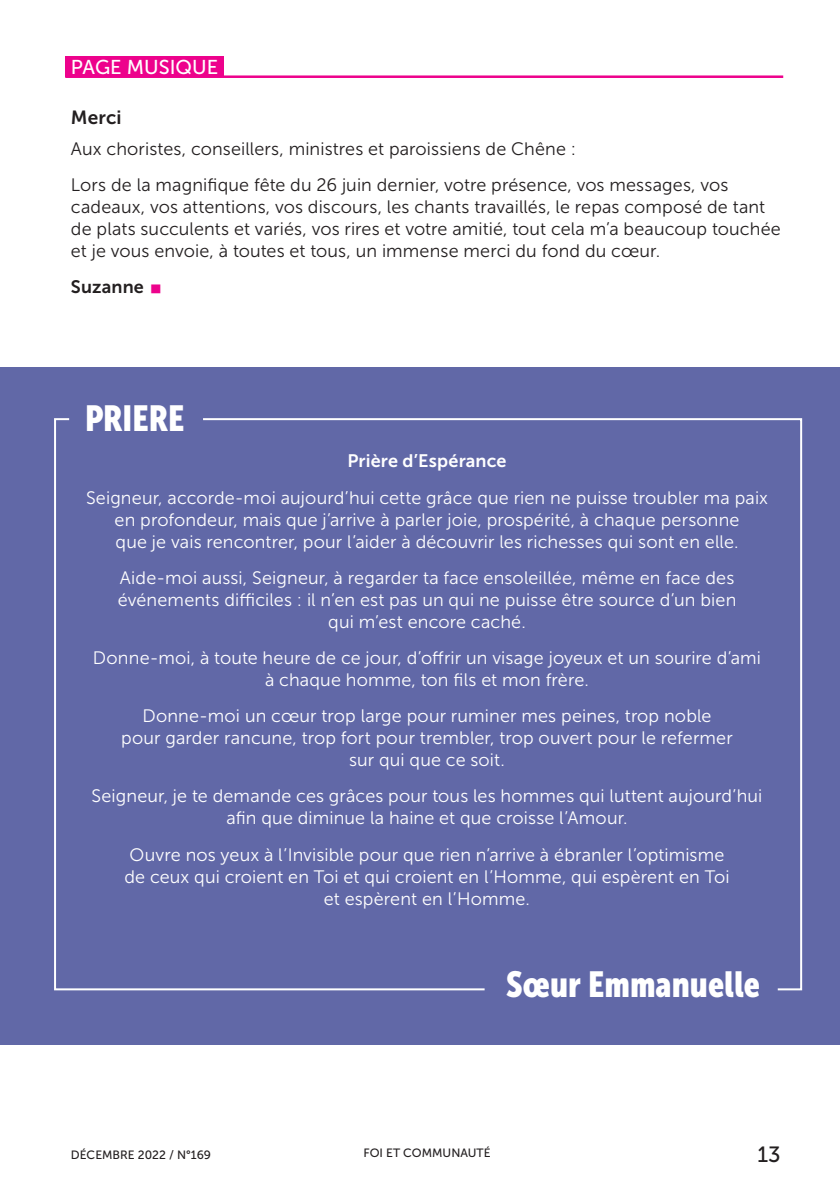
<style>
.page{position:relative;width:840px;height:1191px;background:#fff}
.page>*{position:absolute;margin:0;border:0;box-sizing:border-box;transform-origin:0 0}
.t1{font:40px "Trebuchet MS";color:#ed028c}
.t2{font:36px "Museo Sans Cond 900";color:#fff}
.t3{font:22px "Museo Sans 500";color:#231f20}
.t4{font:20px "Museo Sans 500";color:#fff}
.t5{font:19px "Museo Sans 700";letter-spacing:.005em;color:#231f20}
.t6{font:18px/22px "Museo Sans 300";letter-spacing:.01em;color:#fff;text-align:center}
.t7{font:18px/22px "Museo Sans 300";letter-spacing:.005em;color:#231f20}
.t8{font:18px "Museo Sans 700";letter-spacing:.01em;color:#fff}
.t9{font:18px "Museo Sans 700";letter-spacing:.01em;color:#231f20}
.t10{font:12px "Museo Sans 500";color:#231f20}
</style>
<div class="page">
<div style="left:0;top:367px;width:839px;height:677px;background:#6168a7"></div>
<div style="left:65px;top:57px;width:159px;height:20px;background:#ed028c"></div>
<hr style="left:65px;top:75px;width:717px;height:3px;background:#ed028c">
<svg style="left:54px;top:418px;width:147px;height:573px"></svg>
<svg style="left:201px;top:418px;width:601px;height:573px"></svg>
<p class="t4" style="left:71px;top:56px;width:149px">PAGE MUSIQUE</p>
<p class="t5" style="left:71px;top:107px;width:52px">Merci</p>
<p class="t7" style="left:71px;top:131px;width:658px;line-height:36.2px">Aux choristes, conseillers, ministres et paroissiens de Chêne :<br>Lors de la magnifique fête du 26 juin dernier, votre présence, vos messages, vos</p>
<p class="t7" style="left:71px;top:196px;width:711px">cadeaux, vos attentions, vos discours, les chants travaillés, le repas composé de tant de plats succulents et variés, vos rires et votre amitié, tout cela m’a beaucoup touchée et je vous envoie, à toutes et tous, un immense merci du fond du cœur.</p>
<p class="t9" style="left:71px;top:277px;width:74px">Suzanne</p>
<h1 class="t1" style="left:149px;top:264px;width:16px">▪</h1>
<h2 class="t2" style="left:85px;top:398px;width:100px">PRIERE</h2>
<p class="t8" style="left:347px;top:451px;width:160px">Prière d’Espérance</p>
<p class="t6" style="left:86px;top:486px;width:683px">Seigneur, accorde-moi aujourd’hui cette grâce que rien ne puisse troubler ma paix en profondeur, mais que j’arrive à parler joie, prospérité, à chaque personne<br>que je vais rencontrer, pour l’aider à découvrir les richesses qui sont en elle.</p>
<p class="t6" style="left:118px;top:566px;width:619px">Aide-moi aussi, Seigneur, à regarder ta face ensoleillée, même en face des événements difficiles : il n’en est pas un qui ne puisse être source d’un bien qui m’est encore caché.</p>
<p class="t6" style="left:93px;top:647px;width:669px">Donne-moi, à toute heure de ce jour, d’offrir un visage joyeux et un sourire d’ami à chaque homme, ton fils et mon frère.</p>
<p class="t6" style="left:121px;top:705px;width:612px">Donne-moi un cœur trop large pour ruminer mes peines, trop noble pour garder rancune, trop fort pour trembler, trop ouvert pour le refermer sur qui que ce soit.</p>
<p class="t6" style="left:91px;top:785px;width:672px">Seigneur, je te demande ces grâces pour tous les hommes qui luttent aujourd’hui afin que diminue la haine et que croisse l’Amour.</p>
<p class="t6" style="left:124px;top:843px;width:606px">Ouvre nos yeux à l’Invisible pour que rien n’arrive à ébranler l’optimisme de ceux qui croient en Toi et qui croient en l’Homme, qui espèrent en Toi et espèrent en l’Homme.</p>
<h2 class="t2" style="left:506px;top:964px;width:255px">Sœur Emmanuelle</h2>
<p class="t10" style="left:71px;top:1148px;width:141px">DÉCEMBRE 2022 / N°169</p>
<p class="t10" style="left:363px;top:1146px;width:128px">FOI ET COMMUNAUTÉ</p>
<p class="t3" style="left:757px;top:1142px;width:25px">13</p>
</div>
